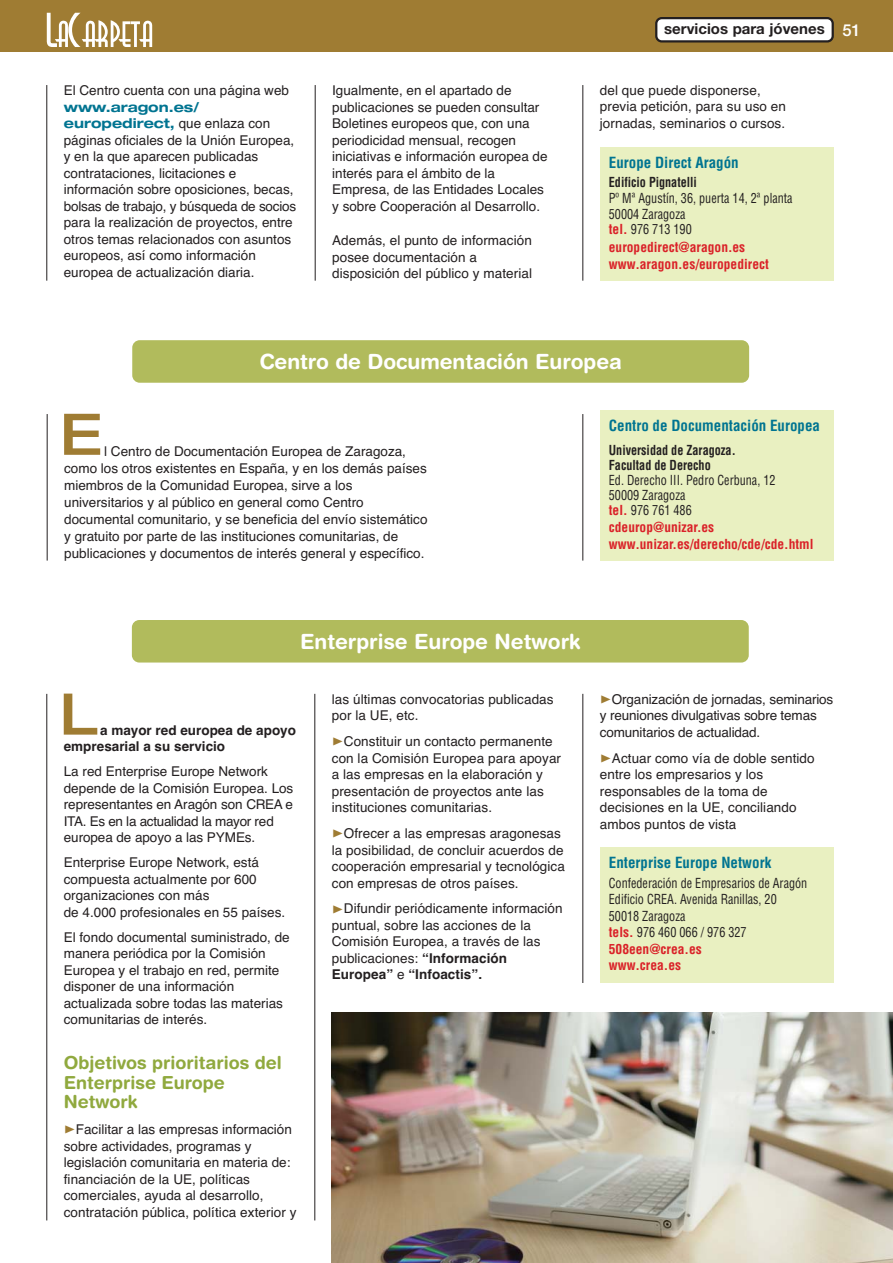
<style>
.page{position:relative;width:893px;height:1263px;background:#fff}
.page>*{position:absolute;margin:0;border:0;box-sizing:border-box;transform-origin:0 0}
.t1{font:500 expanded 57.45px "Helvetica Neue";color:#9f7c33}
.t2{font:700 21px "Helvetica Rounded";color:#fff}
.t3{font:700 18px/19.5px "Helvetica Rounded";color:#90a93e}
.t4{font:700 condensed 15px "Helvetica";color:#007491}
.t5{font:700 15px "Helvetica Neue";color:#231f20}
.t6{font:13.5px/16.5px "Helvetica";color:#231f20}
.t7{font:condensed 13.5px/16.5px "Helvetica";color:#231f20;scale:.9 1}
.t8{font:700 condensed 13.5px/17.1px "Helvetica";color:#da2128}
.t9{font:700 condensed 13.5px/15px "Helvetica";color:#231f20;scale:.9 1}
.t10{font:700 13.5px/16.5px "Helvetica";color:#231f20}
.t11{font:700 expanded 13.5px/16.5px "Helvetica Neue";color:#007491}
.s1{font-family:"Helvetica";font-weight:400;font-stretch:normal;color:#231f20}
.s2{font-weight:500;font-size:16.5px;color:#fff}
.s3{font-weight:700;color:#da2128}
.s4{font-family:"Zeal";font-size:12px;color:#9f7c33}
.s5{font-weight:700}
</style>
<div class="page">
<img style="left:332px;top:1012px;width:560px;height:251px">
<div style="left:600px;top:411px;width:233px;height:150px;background:#e9f0c1"></div>
<hr style="left:582px;top:85px;width:1px;height:196px;background:#231f20">
<hr style="left:315px;top:85px;width:1px;height:196px;background:#231f20">
<hr style="left:46px;top:85px;width:1px;height:196px;background:#231f20">
<div style="left:0;top:0;width:892px;height:51px;background:#9f7c33"></div>
<svg style="left:655px;top:17px;width:178px;height:26px;background:#d3d1cf"></svg>
<svg style="left:47px;top:13px;width:105px;height:34px"></svg>
<div style="left:600px;top:147px;width:233px;height:134px;background:#e9f0c1"></div>
<div style="left:600px;top:847px;width:233px;height:136px;background:#e9f0c1"></div>
<hr style="left:314px;top:694px;width:1px;height:526px;background:#231f20">
<hr style="left:46px;top:694px;width:1px;height:526px;background:#231f20">
<hr style="left:582px;top:694px;width:1px;height:289px;background:#231f20">
<div style="left:132px;top:620px;width:616px;height:42px;background:#b1bb5c;border-radius:7px"></div>
<hr style="left:47px;top:414px;width:1px;height:147px;background:#231f20">
<hr style="left:582px;top:414px;width:1px;height:147px;background:#231f20">
<div style="left:132px;top:340px;width:617px;height:43px;background:#b1bb5c;border-radius:7px"></div>
<p class="t6" style="left:64px;top:83px;width:227px">El Centro cuenta con una página web</p>
<p class="t11" style="left:64px;top:100px;width:208px">www.aragon.es/ europedirect, <span class="s1">que enlaza con</span></p>
<p class="t6" style="left:64px;top:133px;width:234px">páginas oficiales de la Unión Europea, y en la que aparecen publicadas contrataciones, licitaciones e información sobre oposiciones, becas, bolsas de trabajo, y búsqueda de socios para la realización de proyectos, entre otros temas relacionados con asuntos europeos, así como información europea de actualización diaria.</p>
<p class="t6" style="left:332px;top:83px;width:217px">Igualmente, en el apartado de publicaciones se pueden consultar<br>Boletines europeos que, con una periodicidad mensual, recogen iniciativas e información europea de interés para el ámbito de la<br>Empresa, de las Entidades Locales y sobre Cooperación al Desarrollo.</p>
<p class="t6" style="left:332px;top:234px;width:201px">Además, el punto de información posee documentación a disposición del público y material</p>
<p class="t5" style="left:664px;top:24px;width:198px">servicios para jóvenes <span class="s2">51</span></p>
<p class="t6" style="left:600px;top:83px;width:188px">del que puede disponerse, previa petición, para su uso en jornadas, seminarios o cursos.</p>
<p class="t4" style="left:609px;top:156px;width:131px">Europe Direct Aragón</p>
<p class="t9" style="left:609px;top:176px;width:99px">Edificio Pignatelli</p>
<p class="t7" style="left:609px;top:191px;width:206px;line-height:15.6px">Pº Mª Agustín, 36, puerta 14, 2ª planta<br>50004 Zaragoza<br><span class="s3">tel.</span> 976 713 190</p>
<p class="t8" style="left:609px;top:239px;width:161px">europedirect@aragon.es www.aragon.es/europedirect</p>
<h2 class="t2" style="left:259px;top:354px;width:364px">Centro de Documentación Europea</h2>
<h1 class="t1" style="left:60px;top:413px;width:44px">E</h1>
<p class="t6" style="left:64px;top:444px;width:365px;line-height:17.1px;text-indent:40px">l Centro de Documentación Europea de Zaragoza, como los otros existentes en España, y en los demás países miembros de la Comunidad Europea, sirve a los universitarios y al público en general como Centro documental comunitario, y se beneficia del envío sistemático y gratuito por parte de las instituciones comunitarias, de publicaciones y documentos de interés general y específico.</p>
<p class="t4" style="left:609px;top:420px;width:213px">Centro de Documentación Europea</p>
<p class="t9" style="left:609px;top:443px;width:142px">Universidad de Zaragoza.<br>Facultad de Derecho</p>
<p class="t7" style="left:609px;top:473px;width:187px;line-height:15px">Ed. Derecho III. Pedro Cerbuna, 12<br>50009 Zaragoza<br><span class="s3">tel.</span> 976 761 486</p>
<p class="t8" style="left:609px;top:519px;width:206px">cdeurop@unizar.es www.unizar.es/derecho/cde/cde.html</p>
<h2 class="t2" style="left:300px;top:633px;width:282px">Enterprise Europe Network</h2>
<h1 class="t1" style="left:60px;top:693px;width:40px">L</h1>
<p class="t10" style="left:64px;top:723px;width:234px;text-indent:36px">a mayor red europea de apoyo empresarial a su servicio</p>
<p class="t6" style="left:64px;top:764px;width:231px">La red Enterprise Europe Network depende de la Comisión Europea. Los representantes en Aragón son CREA e ITA. Es en la actualidad la mayor red europea de apoyo a las PYMEs.</p>
<p class="t6" style="left:64px;top:855px;width:223px">Enterprise Europe Network, está compuesta actualmente por 600 organizaciones con más<br>de 4.000 profesionales en 55 países.</p>
<p class="t6" style="left:64px;top:930px;width:227px">El fondo documental suministrado, de manera periódica por la Comisión Europea y el trabajo en red, permite disponer de una información actualizada sobre todas las materias comunitarias de interés.</p>
<h3 class="t3" style="left:64px;top:1055px;width:220px">Objetivos prioritarios del<br>Enterprise Europe<br>Network</h3>
<p class="t6" style="left:64px;top:1122px;width:234px"><span class="s4">®</span>Facilitar a las empresas información sobre actividades, programas y legislación comunitaria en materia de: financiación de la UE, políticas comerciales, ayuda al desarrollo, contratación pública, política exterior y</p>
<p class="t6" style="left:332px;top:692px;width:223px">las últimas convocatorias publicadas por la UE, etc.</p>
<p class="t6" style="left:332px;top:734px;width:231px"><span class="s4">®</span>Constituir un contacto permanente con la Comisión Europea para apoyar a las empresas en la elaboración y presentación de proyectos ante las instituciones comunitarias.</p>
<p class="t6" style="left:332px;top:826px;width:235px"><span class="s4">®</span>Ofrecer a las empresas aragonesas la posibilidad, de concluir acuerdos de cooperación empresarial y tecnológica con empresas de otros países.</p>
<p class="t6" style="left:332px;top:902px;width:232px"><span class="s4">®</span>Difundir periódicamente información puntual, sobre las acciones de la<br>Comisión Europea, a través de las publicaciones: <span class="s5">“Información<br>Europea”</span> e <span class="s5">“Infoactis”.</span></p>
<p class="t6" style="left:600px;top:692px;width:235px"><span class="s4">®</span>Organización de jornadas, seminarios y reuniones divulgativas sobre temas comunitarios de actualidad.</p>
<p class="t6" style="left:600px;top:751px;width:216px"><span class="s4">®</span>Actuar como vía de doble sentido entre los empresarios y los responsables de la toma de decisiones en la UE, conciliando ambos puntos de vista</p>
<p class="t4" style="left:609px;top:856px;width:164px">Enterprise Europe Network</p>
<p class="t7" style="left:609px;top:876px;width:222px">Confederación de Empresarios de Aragón<br>Edificio CREA. Avenida Ranillas, 20<br>50018 Zaragoza<br><span class="s3">tels.</span> 976 460 066 / 976 327<br><span class="s3">508een@crea.es<br>www.crea.es</span></p>
</div>
